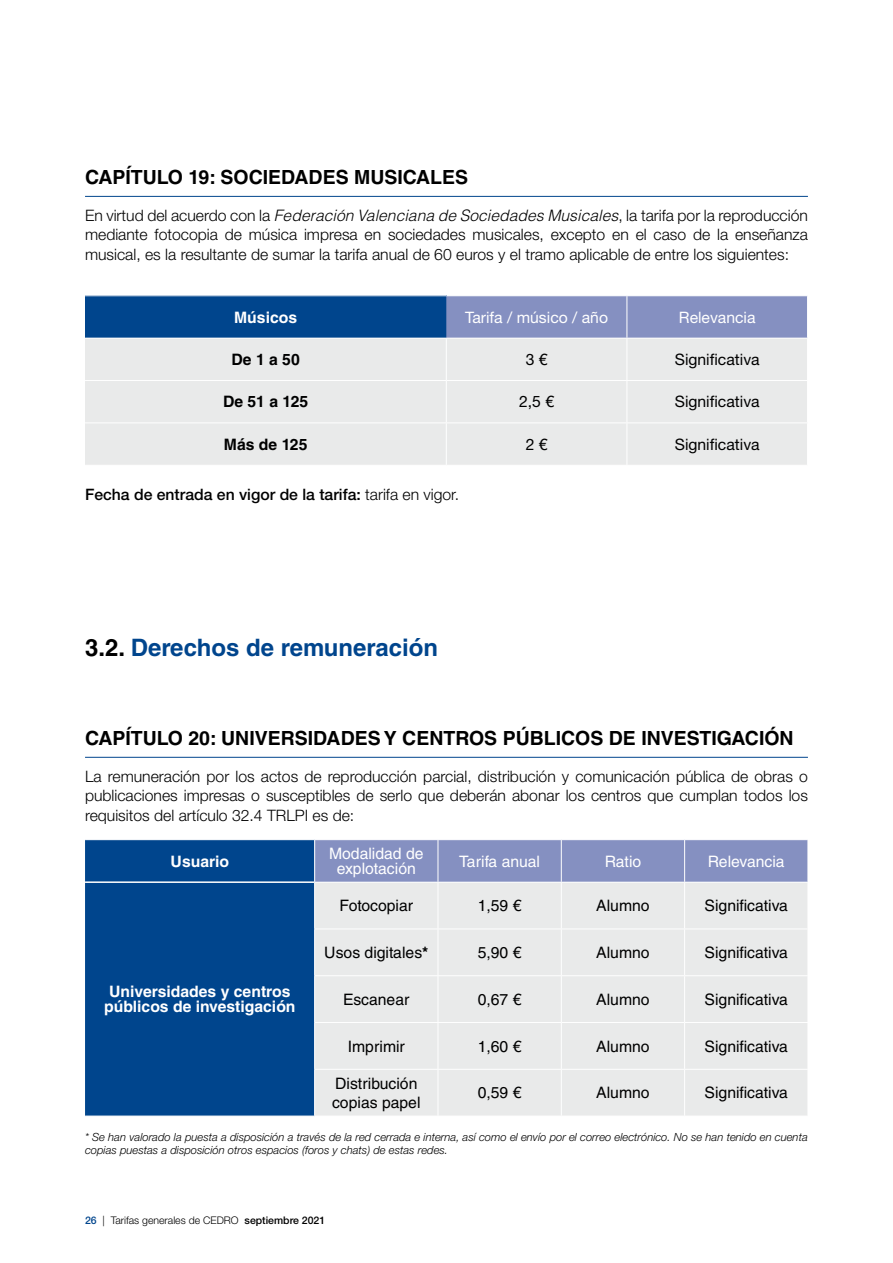
<style>
.page{position:relative;width:893px;height:1263px;background:#fff}
.page>*{position:absolute;margin:0;border:0;box-sizing:border-box;transform-origin:0 0}
.titular{font:700 24px "Helvetica LT Std";color:#00458d}
.CAPÍTULO{font:700 19.5px "Helvetica LT Std";color:#000}
.txt{font:300 15.75px/19.5px "Helvetica Neue LT Std";color:#000;text-align:justify}
.t1{font:15.75px/18.9px "Helvetica LT Std";color:#000}
.parrafo_sangria{font:700 15.75px/15px "Helvetica LT Std";color:#fff;text-align:center}
.t2{font:15.75px/15.8px "Helvetica LT Std";color:#fff;text-align:center}
.t3{font:15.75px "Helvetica Neue LT Std";color:#000}
.txt-2{font:500 15.75px "Helvetica Neue LT Std";color:#000}
.t4{font:15.75px "Helvetica Neue LT Std";color:#fff}
.parrafo_sangria-2{font:700 15.75px "Helvetica LT Std";color:#000}
.notas{font:italic 300 11.25px/13.5px "Helvetica Neue LT Std";color:#000}
.t5{font:300 10.5px "Helvetica Neue LT Std";color:#000}
.s1{font-family:"Helvetica LT Std";font-style:italic}
.s2{font-weight:300}
.s3{color:#000}
.s4{font-family:"Helvetica Neue LT Std"}
.s5{font-weight:700}
.s6{font-weight:500;color:#00458d}
.s7{font-weight:500}
</style>
<div class="page">
<hr style="left:85px;top:196px;width:723px;height:1px;background:#00458d">
<hr style="left:85px;top:757px;width:723px;height:1px;background:#00458d">
<div style="left:85px;top:296px;width:361px;height:42px;background:#00458d"></div>
<div style="left:446px;top:296px;width:361px;height:42px;background:#8590c1"></div>
<div style="left:85px;top:339px;width:722px;height:126px;background:#e9eaea"></div>
<hr style="left:446px;top:338px;width:1px;height:42px;background:#fff">
<hr style="left:446px;top:381px;width:1px;height:41px;background:#fff">
<hr style="left:446px;top:423px;width:1px;height:42px;background:#fff">
<hr style="left:85px;top:380px;width:361px;height:1px;background:#fff">
<hr style="left:85px;top:422px;width:361px;height:1px;background:#fff">
<hr style="left:627px;top:296px;width:1px;height:42px;background:#fff">
<hr style="left:446px;top:380px;width:181px;height:1px;background:#fff">
<hr style="left:627px;top:380px;width:181px;height:1px;background:#fff">
<hr style="left:446px;top:422px;width:181px;height:1px;background:#fff">
<hr style="left:627px;top:422px;width:181px;height:1px;background:#fff">
<hr style="left:627px;top:338px;width:1px;height:42px;background:#fff">
<hr style="left:627px;top:381px;width:1px;height:41px;background:#fff">
<hr style="left:627px;top:423px;width:1px;height:42px;background:#fff">
<div style="left:85px;top:840px;width:229px;height:276px;background:#00458d"></div>
<div style="left:315px;top:840px;width:492px;height:42px;background:#8590c1"></div>
<div style="left:315px;top:883px;width:492px;height:233px;background:#e9eaea"></div>
<hr style="left:85px;top:881px;width:229px;height:2px;background:#fff">
<hr style="left:438px;top:840px;width:1px;height:42px;background:#fff">
<hr style="left:561px;top:840px;width:1px;height:42px;background:#fff">
<hr style="left:314px;top:928px;width:124px;height:1px;background:#fff">
<hr style="left:438px;top:928px;width:123px;height:1px;background:#fff">
<hr style="left:314px;top:975px;width:124px;height:1px;background:#fff">
<hr style="left:438px;top:975px;width:123px;height:1px;background:#fff">
<hr style="left:314px;top:1022px;width:124px;height:1px;background:#fff">
<hr style="left:438px;top:1022px;width:123px;height:1px;background:#fff">
<hr style="left:314px;top:1069px;width:124px;height:1px;background:#fff">
<hr style="left:438px;top:1069px;width:123px;height:1px;background:#fff">
<hr style="left:438px;top:882px;width:1px;height:46px;background:#fff">
<hr style="left:561px;top:882px;width:1px;height:46px;background:#fff">
<hr style="left:438px;top:929px;width:1px;height:46px;background:#fff">
<hr style="left:561px;top:929px;width:1px;height:46px;background:#fff">
<hr style="left:438px;top:976px;width:1px;height:46px;background:#fff">
<hr style="left:561px;top:976px;width:1px;height:46px;background:#fff">
<hr style="left:438px;top:1023px;width:1px;height:46px;background:#fff">
<hr style="left:561px;top:1023px;width:1px;height:46px;background:#fff">
<hr style="left:438px;top:1070px;width:1px;height:46px;background:#fff">
<hr style="left:561px;top:1070px;width:1px;height:46px;background:#fff">
<hr style="left:684px;top:882px;width:1px;height:46px;background:#fff">
<hr style="left:684px;top:929px;width:1px;height:46px;background:#fff">
<hr style="left:684px;top:976px;width:1px;height:46px;background:#fff">
<hr style="left:684px;top:1023px;width:1px;height:46px;background:#fff">
<hr style="left:684px;top:1070px;width:1px;height:46px;background:#fff">
<hr style="left:561px;top:928px;width:124px;height:1px;background:#fff">
<hr style="left:685px;top:928px;width:123px;height:1px;background:#fff">
<hr style="left:561px;top:975px;width:124px;height:1px;background:#fff">
<hr style="left:685px;top:975px;width:123px;height:1px;background:#fff">
<hr style="left:561px;top:1022px;width:124px;height:1px;background:#fff">
<hr style="left:685px;top:1022px;width:123px;height:1px;background:#fff">
<hr style="left:561px;top:1069px;width:124px;height:1px;background:#fff">
<hr style="left:685px;top:1069px;width:123px;height:1px;background:#fff">
<hr style="left:684px;top:840px;width:1px;height:42px;background:#fff">
<p class="CAPÍTULO" style="left:85px;top:165px;width:385px">CAPÍTULO 19: SOCIEDADES MUSICALES</p>
<p class="txt" style="left:85px;top:205px;width:724px">En virtud del acuerdo con la <span class="s1">Federación Valenciana de Sociedades Musicales</span>, la tarifa por la reproducción mediante fotocopia de música impresa en sociedades musicales, excepto en el caso de la enseñanza musical, es la resultante de sumar la tarifa anual de 60 euros y el tramo aplicable de entre los siguientes:</p>
<p class="parrafo_sangria" style="left:234px;top:309px;width:65px">Músicos</p>
<p class="t4" style="left:465px;top:308px;width:144px">Tarifa / músico / año</p>
<p class="t4" style="left:679px;top:308px;width:78px">Relevancia</p>
<p class="parrafo_sangria-2" style="left:232px;top:350px;width:70px">De 1 a 50</p>
<p class="t3" style="left:526px;top:350px;width:23px">3 €</p>
<p class="t3" style="left:675px;top:350px;width:86px">Significativa</p>
<p class="parrafo_sangria-2" style="left:223px;top:392px;width:87px">De 51 a 125</p>
<p class="t3" style="left:519px;top:392px;width:37px">2,5 €</p>
<p class="t3" style="left:675px;top:392px;width:86px">Significativa</p>
<p class="parrafo_sangria-2" style="left:224px;top:435px;width:85px">Más de 125</p>
<p class="t3" style="left:526px;top:435px;width:23px">2 €</p>
<p class="t3" style="left:675px;top:435px;width:86px">Significativa</p>
<p class="txt-2" style="left:85px;top:485px;width:376px">Fecha de entrada en vigor de la tarifa: <span class="s2">tarifa en vigor.</span></p>
<p class="titular" style="left:85px;top:633px;width:355px"><span class="s3">3.2.</span> Derechos de remuneración</p>
<p class="CAPÍTULO" style="left:85px;top:726px;width:710px">CAPÍTULO 20: UNIVERSIDADES Y CENTROS PÚBLICOS DE INVESTIGACIÓN</p>
<p class="txt" style="left:85px;top:766px;width:724px">La remuneración por los actos de reproducción parcial, distribución y comunicación pública de obras o publicaciones impresas o susceptibles de serlo que deberán abonar los centros que cumplan todos los requisitos del artículo 32.4 TRLPI es de:</p>
<p class="parrafo_sangria" style="left:171px;top:853px;width:60px">Usuario</p>
<p class="t2" style="left:329px;top:845px;width:96px">Modalidad de explotación</p>
<p class="t2" style="left:459px;top:853px;width:82px">Tarifa anual</p>
<p class="t2" style="left:605px;top:853px;width:38px">Ratio</p>
<p class="t2" style="left:708px;top:853px;width:78px">Relevancia</p>
<p class="t1" style="left:339px;top:896px;width:75px">Fotocopiar</p>
<p class="t1" style="left:478px;top:896px;width:45px">1,59 <span class="s4">€</span></p>
<p class="t1" style="left:596px;top:896px;width:55px">Alumno</p>
<p class="t1" style="left:705px;top:896px;width:85px">Significativa</p>
<p class="t1" style="left:324px;top:943px;width:105px">Usos digitales<span class="s5">*</span></p>
<p class="t1" style="left:478px;top:943px;width:45px">5,90 <span class="s4">€</span></p>
<p class="t1" style="left:596px;top:943px;width:55px">Alumno</p>
<p class="t1" style="left:705px;top:943px;width:85px">Significativa</p>
<p class="t1" style="left:343px;top:990px;width:68px">Escanear</p>
<p class="t1" style="left:478px;top:990px;width:45px">0,67 <span class="s4">€</span></p>
<p class="t1" style="left:596px;top:990px;width:55px">Alumno</p>
<p class="t1" style="left:705px;top:990px;width:85px">Significativa</p>
<p class="t1" style="left:348px;top:1036px;width:59px">Imprimir</p>
<p class="t1" style="left:478px;top:1036px;width:45px">1,60 <span class="s4">€</span></p>
<p class="t1" style="left:596px;top:1036px;width:55px">Alumno</p>
<p class="t1" style="left:705px;top:1036px;width:85px">Significativa</p>
<p class="t1" style="left:332px;top:1074px;width:90px">Distribución copias papel</p>
<p class="t1" style="left:478px;top:1083px;width:45px">0,59 <span class="s4">€</span></p>
<p class="t1" style="left:596px;top:1083px;width:55px">Alumno</p>
<p class="t1" style="left:705px;top:1083px;width:85px">Significativa</p>
<p class="notas" style="left:85px;top:1130px;width:724px">* Se han valorado la puesta a disposición a través de la red cerrada e interna, así como el envío por el correo electrónico. No se han tenido en cuenta copias puestas a disposición otros espacios (foros y chats) de estas redes.</p>
<p class="parrafo_sangria" style="left:104px;top:984px;width:193px">Universidades y centros públicos de investigación</p>
<p class="t5" style="left:85px;top:1213px;width:242px"><span class="s6">26</span> | Tarifas generales de CEDRO <span class="s7">septiembre 2021</span></p>
</div>
